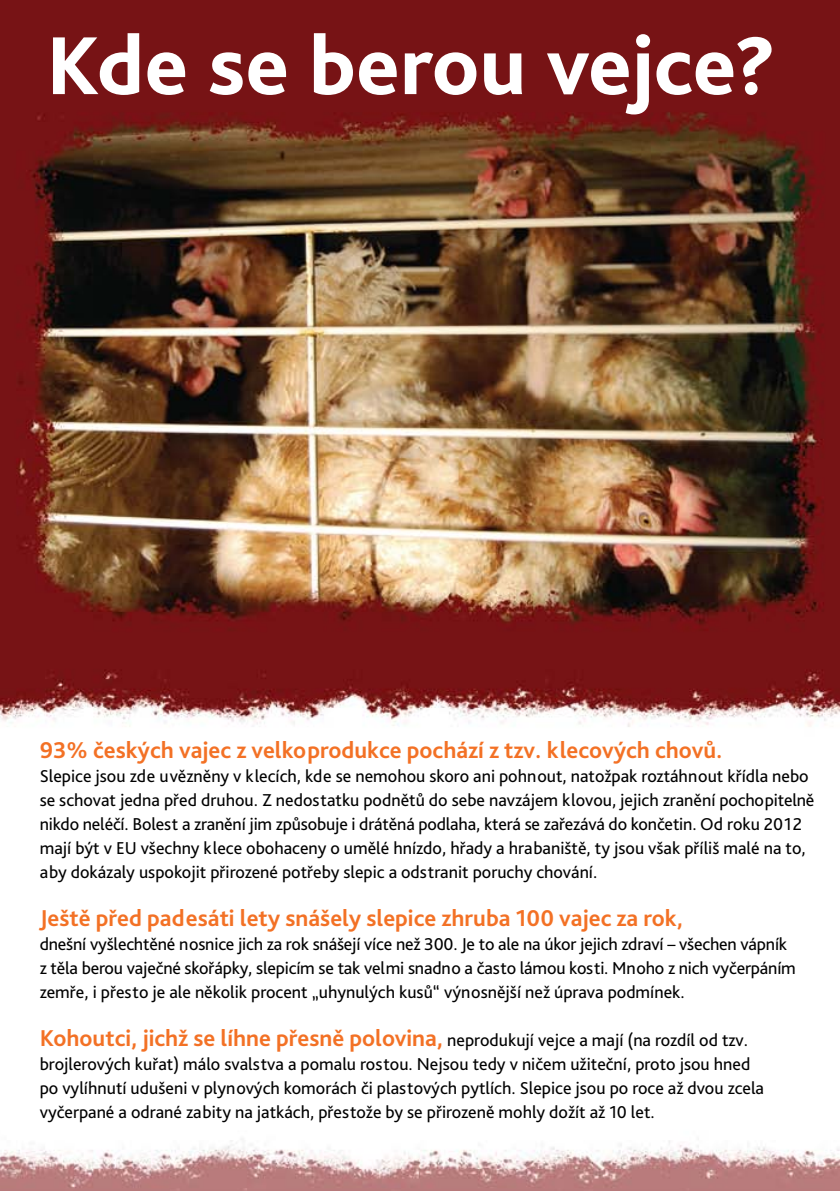
<style>
.page{position:relative;width:840px;height:1191px;background:#fff}
.page>*{position:absolute;margin:0;border:0;box-sizing:border-box;transform-origin:0 0}
.t1{font:800 86px "Bliss Pro";color:#fff}
.t2{font:700 24px "Bliss Pro";color:#f37125}
.t3{font:18px/24px "Bliss Pro";color:#000}
.s1{font-weight:400;font-size:18px;color:#000}
</style>
<div class="page">
<img style="left:0;top:0;width:839px;height:1191px">
<h1 class="t1" style="left:46px;top:12px;width:731px">Kde se berou vejce?</h1>
<h2 class="t2" style="left:40px;top:735px;width:684px">93% českých vajec z velkoprodukce pochází z tzv. klecových chovů.</h2>
<p class="t3" style="left:40px;top:763px;width:775px">Slepice jsou zde uvězněny v klecích, kde se nemohou skoro ani pohnout, natožpak roztáhnout křídla nebo se schovat jedna před druhou. Z nedostatku podnětů do sebe navzájem klovou, jejich zranění pochopitelně nikdo neléčí. Bolest a zranění jim způsobuje i drátěná podlaha, která se zařezává do končetin. Od roku 2012 mají být v EU všechny klece obohaceny o umělé hnízdo, hřady a hrabaniště, ty jsou však příliš malé na to, aby dokázaly uspokojit přirozené potřeby slepic a odstranit poruchy chování.</p>
<h2 class="t2" style="left:40px;top:903px;width:644px">Ještě před padesáti lety snášely slepice zhruba 100 vajec za rok,</h2>
<p class="t3" style="left:40px;top:931px;width:757px">dnešní vyšlechtěné nosnice jich za rok snášejí více než 300. Je to ale na úkor jejich zdraví – všechen vápník z těla berou vaječné skořápky, slepicím se tak velmi snadno a často lámou kosti. Mnoho z nich vyčerpáním zemře, i přesto je ale několik procent „uhynulých kusů“ výnosnější než úprava podmínek.</p>
<h2 class="t2" style="left:40px;top:1023px;width:709px">Kohoutci, jichž se líhne přesně polovina, <span class="s1">neprodukují vejce a mají (na rozdíl od tzv.</span></h2>
<p class="t3" style="left:40px;top:1051px;width:725px">brojlerových kuřat) málo svalstva a pomalu rostou. Nejsou tedy v ničem užiteční, proto jsou hned po vylíhnutí udušeni v plynových komorách či plastových pytlích. Slepice jsou po roce až dvou zcela vyčerpané a odrané zabity na jatkách, přestože by se přirozeně mohly dožít až 10 let.</p>
</div>
